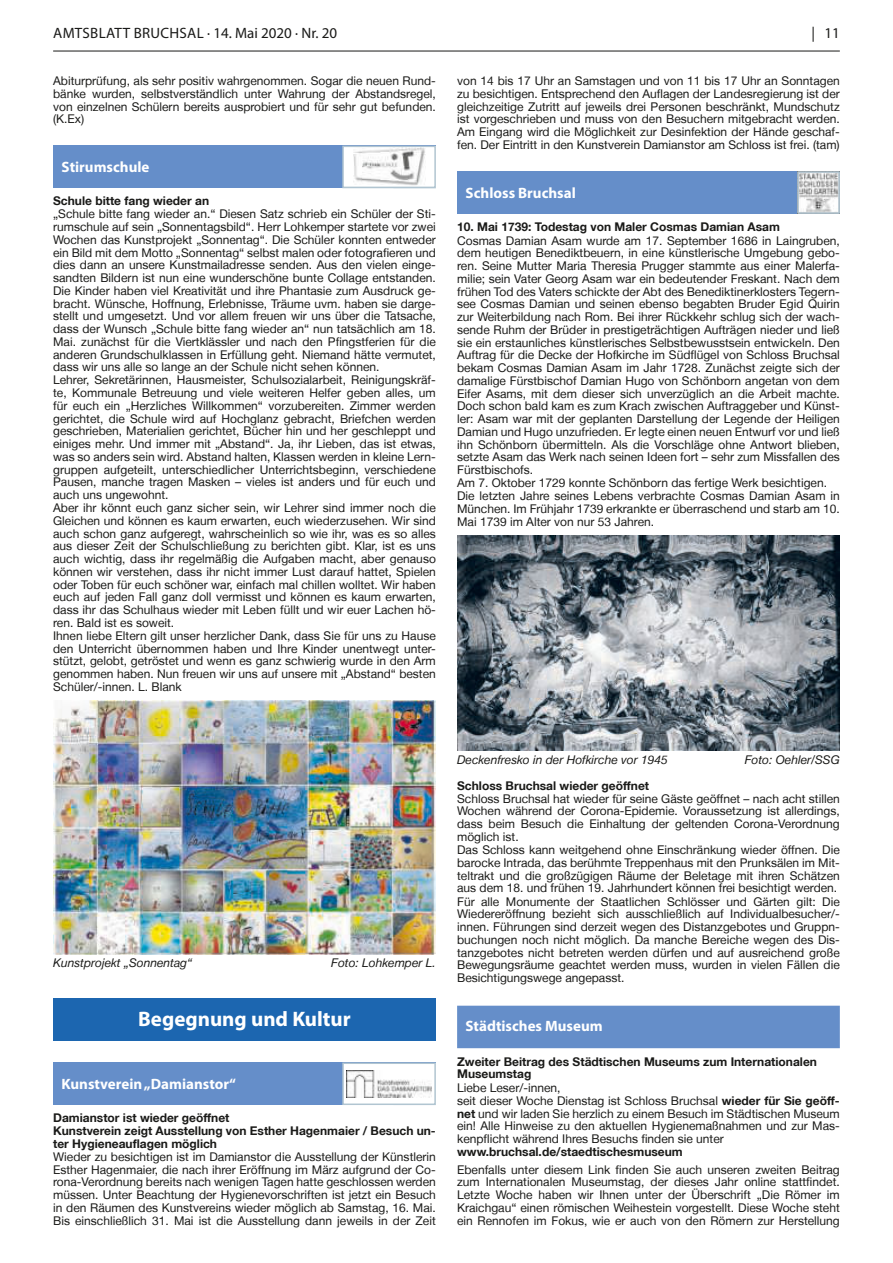
<style>
.page{position:relative;width:893px;height:1263px;background:#fff}
.page>*{position:absolute;margin:0;border:0;box-sizing:border-box;transform-origin:0 0}
.t1{font:700 21px "Myriad Pro";color:#fff}
.NM_Rubrik{font:700 15px "Myriad Pro";color:#fff}
.t2{font:15px "Myriad Pro";letter-spacing:.015em;color:#1a1a18}
.NM_Textblock{font:12px/12.8px "Helvetica Neue LT";color:#1a1a18;text-align:justify}
.NM_Überschrift{font:700 12px/12.8px "Helvetica Neue LT";color:#1a1a18}
.NM_Textblock-2{font:700 12px/12.8px "Helvetica Neue LT";color:#1a1a18}
.NM_Bild{font:italic 12px "Helvetica Neue LT";color:#1a1a18}
.s1{font-weight:700}
</style>
<div class="page">
<hr style="left:53px;top:51px;width:787px;height:1px;background:#1a1a18">
<div style="left:53px;top:146px;width:383px;height:42px;background:#658ec9"></div>
<div style="left:343px;top:146px;width:92px;height:41px;background:#fff"></div>
<img style="left:353px;top:149px;width:72px;height:36px">
<div style="left:342px;top:146px;width:94px;height:42px;border:2px solid #b1c5d1"></div>
<img style="left:53px;top:700px;width:383px;height:254px">
<div style="left:53px;top:998px;width:383px;height:42px;background:#1c66b0"></div>
<div style="left:53px;top:1062px;width:383px;height:43px;background:#658ec9"></div>
<div style="left:343px;top:1063px;width:92px;height:41px;background:#fff"></div>
<img style="left:346px;top:1070px;width:86px;height:27px">
<div style="left:342px;top:1062px;width:94px;height:43px;border:2px solid #b1c5d1"></div>
<div style="left:457px;top:1006px;width:383px;height:42px;background:#658ec9"></div>
<div style="left:457px;top:171px;width:383px;height:43px;background:#658ec9"></div>
<img style="left:800px;top:174px;width:37px;height:37px">
<div style="left:797px;top:171px;width:43px;height:43px;border:2px solid #b1c5d1"></div>
<img style="left:457px;top:536px;width:383px;height:215px">
<svg style="left:462px;top:1005px;width:143px;height:44px"></svg>
<p class="t2" style="left:53px;top:23px;width:285px">AMTSBLATT BRUCHSAL · 14. Mai 2020 · Nr. 20</p>
<p class="t2" style="left:811px;top:23px;width:30px">| 11</p>
<p class="NM_Textblock" style="left:53px;top:74px;width:384px">Abiturprüfung, als sehr positiv wahrgenommen. Sogar die neuen Rund&shy;bänke wurden, selbstverständlich unter Wahrung der Abstandsregel, von einzelnen Schülern bereits ausprobiert und für sehr gut befunden. (K.Ex)</p>
<p class="NM_Rubrik" style="left:62px;top:158px;width:89px">Stirumschule</p>
<p class="NM_Überschrift" style="left:53px;top:194px;width:157px">Schule bitte fang wieder an</p>
<p class="NM_Textblock" style="left:53px;top:208px;width:384px">„Schule bitte fang wieder an.“ Diesen Satz schrieb ein Schüler der Sti&shy;rumschule auf sein „Sonnentagsbild“. Herr Lohkemper startete vor zwei Wochen das Kunstprojekt „Sonnentag“. Die Schüler konnten entweder ein Bild mit dem Motto „Sonnentag“ selbst malen oder fotografieren und dies dann an unsere Kunstmailadresse senden. Aus den vielen einge&shy;sandten Bildern ist nun eine wunderschöne bunte Collage entstanden.<br>Die Kinder haben viel Kreativität und ihre Phantasie zum Ausdruck ge&shy;bracht. Wünsche, Hoffnung, Erlebnisse, Träume uvm. haben sie darge&shy;stellt und umgesetzt. Und vor allem freuen wir uns über die Tatsache, dass der Wunsch „Schule bitte fang wieder an“ nun tatsächlich am 18.<br>Mai. zunächst für die Viertklässler und nach den Pfingstferien für die anderen Grundschulklassen in Erfüllung geht. Niemand hätte vermutet, dass wir uns alle so lange an der Schule nicht sehen können.</p>
<p class="NM_Textblock" style="left:53px;top:373px;width:384px">Lehrer, Sekretärinnen, Hausmeister, Schulsozialarbeit, Reinigungskräf&shy;te, Kommunale Betreuung und viele weiteren Helfer geben alles, um für euch ein „Herzliches Willkommen“ vorzubereiten. Zimmer werden gerichtet, die Schule wird auf Hochglanz gebracht, Briefchen werden geschrieben, Materialien gerichtet, Bücher hin und her geschleppt und einiges mehr. Und immer mit „Abstand“. Ja, ihr Lieben, das ist etwas, was so anders sein wird. Abstand halten, Klassen werden in kleine Lern&shy;gruppen aufgeteilt, unterschiedlicher Unterrichtsbeginn, verschiedene Pausen, manche tragen Masken – vieles ist anders und für euch und auch uns ungewohnt.</p>
<p class="NM_Textblock" style="left:53px;top:501px;width:384px">Aber ihr könnt euch ganz sicher sein, wir Lehrer sind immer noch die Gleichen und können es kaum erwarten, euch wiederzusehen. Wir sind auch schon ganz aufgeregt, wahrscheinlich so wie ihr, was es so alles aus dieser Zeit der Schulschließung zu berichten gibt. Klar, ist es uns auch wichtig, dass ihr regelmäßig die Aufgaben macht, aber genauso können wir verstehen, dass ihr nicht immer Lust darauf hattet, Spielen oder Toben für euch schöner war, einfach mal chillen wolltet. Wir haben euch auf jeden Fall ganz doll vermisst und können es kaum erwarten, dass ihr das Schulhaus wieder mit Leben füllt und wir euer Lachen hö&shy;ren. Bald ist es soweit.</p>
<p class="NM_Textblock" style="left:53px;top:629px;width:384px">Ihnen liebe Eltern gilt unser herzlicher Dank, dass Sie für uns zu Hause den Unterricht übernommen haben und Ihre Kinder unentwegt unter&shy;stützt, gelobt, getröstet und wenn es ganz schwierig wurde in den Arm genommen haben. Nun freuen wir uns auf unsere mit „Abstand“ besten Schüler/-innen. L. Blank</p>
<p class="NM_Textblock" style="left:457px;top:74px;width:384px">von 14 bis 17 Uhr an Samstagen und von 11 bis 17 Uhr an Sonntagen zu besichtigen. Entsprechend den Auflagen der Landesregierung ist der gleichzeitige Zutritt auf jeweils drei Personen beschränkt, Mundschutz ist vorgeschrieben und muss von den Besuchern mitgebracht werden.<br>Am Eingang wird die Möglichkeit zur Desinfektion der Hände geschaf&shy;fen. Der Eintritt in den Kunstverein Damianstor am Schloss ist frei. (tam)</p>
<p class="NM_Rubrik" style="left:466px;top:183px;width:112px">Schloss Bruchsal</p>
<p class="NM_Überschrift" style="left:457px;top:220px;width:324px">10. Mai 1739: Todestag von Maler Cosmas Damian Asam</p>
<p class="NM_Textblock" style="left:457px;top:234px;width:384px">Cosmas Damian Asam wurde am 17. September 1686 in Laingruben, dem heutigen Benediktbeuern, in eine künstlerische Umgebung gebo&shy;ren. Seine Mutter Maria Theresia Prugger stammte aus einer Malerfa&shy;milie; sein Vater Georg Asam war ein bedeutender Freskant. Nach dem frühen Tod des Vaters schickte der Abt des Benediktinerklosters Tegern&shy;see Cosmas Damian und seinen ebenso begabten Bruder Egid Quirin zur Weiterbildung nach Rom. Bei ihrer Rückkehr schlug sich der wach&shy;sende Ruhm der Brüder in prestigeträchtigen Aufträgen nieder und ließ sie ein erstaunliches künstlerisches Selbstbewusstsein entwickeln. Den Auftrag für die Decke der Hofkirche im Südflügel von Schloss Bruchsal bekam Cosmas Damian Asam im Jahr 1728. Zunächst zeigte sich der damalige Fürstbischof Damian Hugo von Schönborn angetan von dem Eifer Asams, mit dem dieser sich unverzüglich an die Arbeit machte.<br>Doch schon bald kam es zum Krach zwischen Auftraggeber und Künst&shy;ler: Asam war mit der geplanten Darstellung der Legende der Heiligen Damian und Hugo unzufrieden. Er legte einen neuen Entwurf vor und ließ ihn Schönborn übermitteln. Als die Vorschläge ohne Antwort blieben, setzte Asam das Werk nach seinen Ideen fort – sehr zum Missfallen des Fürstbischofs.</p>
<p class="NM_Textblock" style="left:457px;top:476px;width:371px">Am 7. Oktober 1729 konnte Schönborn das fertige Werk besichtigen.</p>
<p class="NM_Textblock" style="left:457px;top:490px;width:384px">Die letzten Jahre seines Lebens verbrachte Cosmas Damian Asam in München. Im Frühjahr 1739 erkrankte er überraschend und starb am 10.<br>Mai 1739 im Alter von nur 53 Jahren.</p>
<p class="NM_Bild" style="left:53px;top:955px;width:141px">Kunstprojekt „Sonnentag“</p>
<p class="NM_Bild" style="left:331px;top:955px;width:106px">Foto: Lohkemper L.</p>
<p class="t1" style="left:138px;top:1005px;width:214px">Begegnung und Kultur</p>
<p class="NM_Rubrik" style="left:62px;top:1074px;width:176px">Kunstverein „Damianstor“</p>
<p class="NM_Überschrift" style="left:53px;top:1111px;width:178px">Damianstor ist wieder geöffnet</p>
<p class="NM_Textblock-2" style="left:53px;top:1124px;width:384px">Kunstverein zeigt Ausstellung von Esther Hagenmaier / Besuch un&shy;ter Hygieneauflagen möglich</p>
<p class="NM_Textblock" style="left:53px;top:1150px;width:384px">Wieder zu besichtigen ist im Damianstor die Ausstellung der Künstlerin Esther Hagenmaier, die nach ihrer Eröffnung im März aufgrund der Co&shy;rona-Verordnung bereits nach wenigen Tagen hatte geschlossen werden müssen. Unter Beachtung der Hygienevorschriften ist jetzt ein Besuch in den Räumen des Kunstvereins wieder möglich ab Samstag, 16. Mai.<br>Bis einschließlich 31. Mai ist die Ausstellung dann jeweils in der Zeit</p>
<p class="NM_Rubrik" style="left:62px;top:1074px;width:75px">Mustertext</p>
<p class="NM_Bild" style="left:457px;top:752px;width:212px">Deckenfresko in der Hofkirche vor 1945</p>
<p class="NM_Bild" style="left:745px;top:752px;width:97px">Foto: Oehler/SSG</p>
<p class="NM_Überschrift" style="left:457px;top:779px;width:193px">Schloss Bruchsal wieder geöffnet</p>
<p class="NM_Textblock" style="left:457px;top:792px;width:384px">Schloss Bruchsal hat wieder für seine Gäste geöffnet – nach acht stillen Wochen während der Corona-Epidemie. Voraussetzung ist allerdings, dass beim Besuch die Einhaltung der geltenden Corona-Verordnung möglich ist.</p>
<p class="NM_Textblock" style="left:457px;top:843px;width:384px">Das Schloss kann weitgehend ohne Einschränkung wieder öffnen. Die barocke Intrada, das berühmte Treppenhaus mit den Prunksälen im Mit&shy;teltrakt und die großzügigen Räume der Beletage mit ihren Schätzen aus dem 18. und frühen 19. Jahrhundert können frei besichtigt werden.</p>
<p class="NM_Textblock" style="left:457px;top:895px;width:384px">Für alle Monumente der Staatlichen Schlösser und Gärten gilt: Die Wiedereröffnung bezieht sich ausschließlich auf Individualbesucher/- innen. Führungen sind derzeit wegen des Distanzgebotes und Gruppn&shy;buchungen noch nicht möglich. Da manche Bereiche wegen des Dis&shy;tanzgebotes nicht betreten werden dürfen und auf ausreichend große Bewegungsräume geachtet werden muss, wurden in vielen Fällen die Besichtigungswege angepasst.</p>
<p class="NM_Rubrik" style="left:466px;top:1016px;width:139px">Städtisches Museum</p>
<p class="NM_Überschrift" style="left:457px;top:1055px;width:361px">Zweiter Beitrag des Städtischen Museums zum Internationalen<br>Museumstag</p>
<p class="NM_Textblock" style="left:457px;top:1081px;width:105px">Liebe Leser/-innen,</p>
<p class="NM_Textblock" style="left:457px;top:1094px;width:384px">seit dieser Woche Dienstag ist Schloss Bruchsal <span class="s1">wieder für Sie geöff&shy;net</span> und wir laden Sie herzlich zu einem Besuch im Städtischen Museum ein! Alle Hinweise zu den aktuellen Hygienemaßnahmen und zur Mas&shy;kenpflicht während Ihres Besuchs finden sie unter</p>
<p class="NM_Textblock-2" style="left:457px;top:1145px;width:227px">www.bruchsal.de/staedtischesmuseum</p>
<p class="NM_Textblock" style="left:457px;top:1163px;width:384px">Ebenfalls unter diesem Link finden Sie auch unseren zweiten Beitrag zum Internationalen Museumstag, der dieses Jahr online stattfindet.<br>Letzte Woche haben wir Ihnen unter der Überschrift „Die Römer im Kraichgau“ einen römischen Weihestein vorgestellt. Diese Woche steht ein Rennofen im Fokus, wie er auch von den Römern zur Herstellung</p>
</div>
